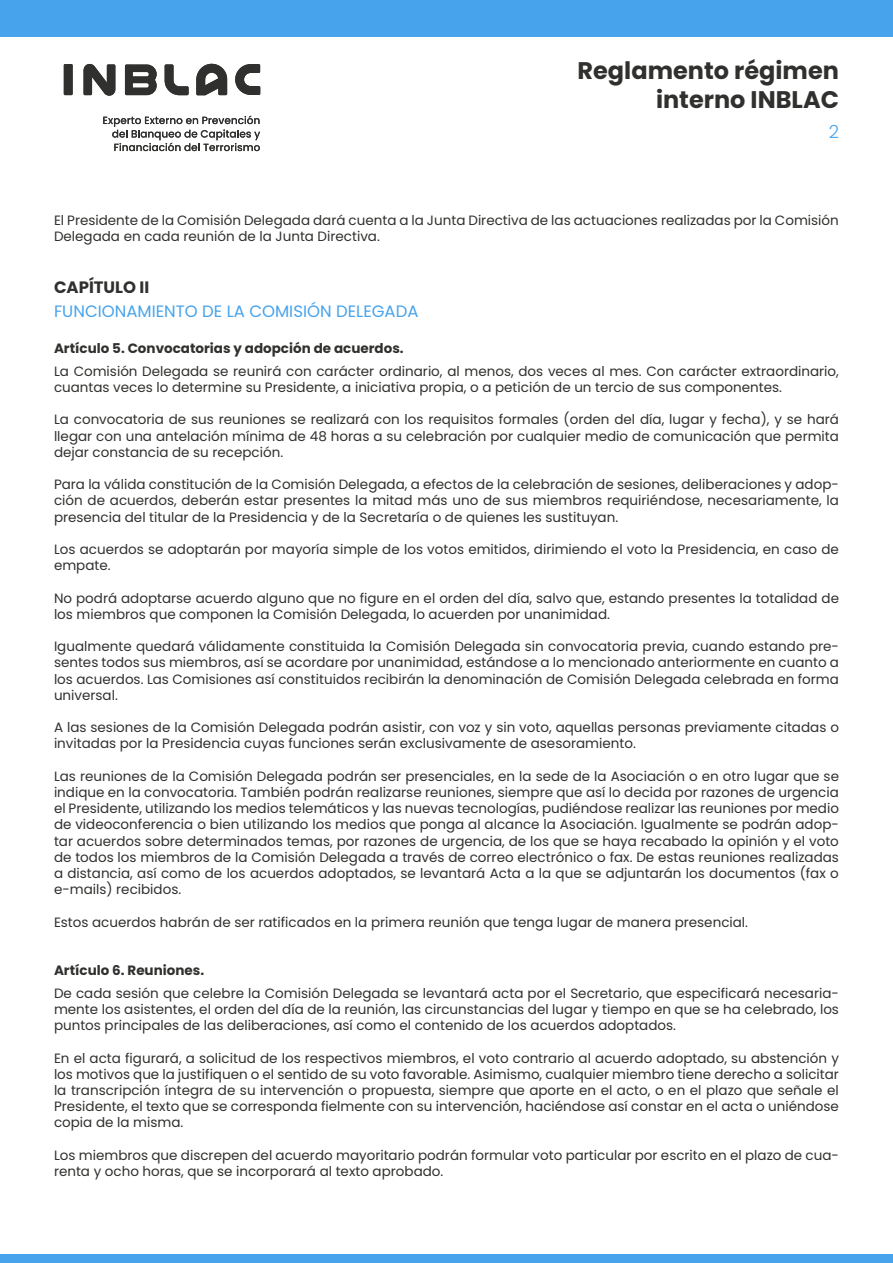
<style>
.page{position:relative;width:893px;height:1263px;background:#fff}
.page>*{position:absolute;margin:0;border:0;box-sizing:border-box;transform-origin:0 0}
.t1{font:700 24px/28.8px "Poppins";color:#30302e;text-align:right}
.t2{font:300 18px "Poppins";color:#47a3eb}
.t3{font:16.5px "Poppins";color:#47a3eb}
.t4{font:700 16.5px "Poppins";color:#30302e}
.t5{font:13.5px/16.2px "Poppins";color:#30302e}
.t6{font:700 13.5px "Poppins";color:#30302e}
</style>
<div class="page">
<div style="left:0;top:1254px;width:893px;height:9px;background:#47a3eb"></div>
<div style="left:0;top:0;width:893px;height:36px;background:#47a3eb"></div>
<svg style="left:125px;top:65px;width:32px;height:30px"></svg>
<svg style="left:165px;top:64px;width:24px;height:31px"></svg>
<svg style="left:84px;top:63px;width:31px;height:33px"></svg>
<div style="left:64px;top:64px;width:9px;height:31px;background:#30302e"></div>
<svg style="left:196px;top:63px;width:31px;height:32px"></svg>
<svg style="left:235px;top:64px;width:25px;height:31px"></svg>
<svg style="left:103px;top:116px;width:157px;height:35px"></svg>
<h1 class="t1" style="left:578px;top:57px;width:263px">Reglamento régimen interno INBLAC</h1>
<h2 class="t2" style="left:829px;top:121px;width:12px">2</h2>
<p class="t5" style="left:54px;top:212px;width:786px">El Presidente de la Comisión Delegada dará cuenta a la Junta Directiva de las actuaciones realizadas por la Comisión<br>Delegada en cada reunión de la Junta Directiva.</p>
<p class="t4" style="left:54px;top:278px;width:97px">CAPÍTULO II</p>
<p class="t3" style="left:54px;top:302px;width:366px">FUNCIONAMIENTO DE LA COMISIÓN DELEGADA</p>
<p class="t6" style="left:54px;top:341px;width:351px">Artículo 5. Convocatorias y adopción de acuerdos.</p>
<p class="t5" style="left:54px;top:363px;width:786px">La Comisión Delegada se reunirá con carácter ordinario, al menos, dos veces al mes. Con carácter extraordinario, cuantas veces lo determine su Presidente, a iniciativa propia, o a petición de un tercio de sus componentes.</p>
<p class="t5" style="left:54px;top:412px;width:787px;text-align:justify">La convocatoria de sus reuniones se realizará con los requisitos formales (orden del día, lugar y fecha), y se hará llegar con una antelación mínima de 48 horas a su celebración por cualquier medio de comunicación que permita dejar constancia de su recepción.</p>
<p class="t5" style="left:54px;top:476px;width:786px;text-align:justify">Para la válida constitución de la Comisión Delegada, a efectos de la celebración de sesiones, deliberaciones y adop&shy;ción de acuerdos, deberán estar presentes la mitad más uno de sus miembros requiriéndose, necesariamente, la presencia del titular de la Presidencia y de la Secretaría o de quienes les sustituyan.</p>
<p class="t5" style="left:54px;top:541px;width:786px">Los acuerdos se adoptarán por mayoría simple de los votos emitidos, dirimiendo el voto la Presidencia, en caso de empate.</p>
<p class="t5" style="left:54px;top:590px;width:786px">No podrá adoptarse acuerdo alguno que no figure en el orden del día, salvo que, estando presentes la totalidad de los miembros que componen la Comisión Delegada, lo acuerden por unanimidad.</p>
<p class="t5" style="left:54px;top:638px;width:786px;text-align:justify">Igualmente quedará válidamente constituida la Comisión Delegada sin convocatoria previa, cuando estando pre&shy;sentes todos sus miembros, así se acordare por unanimidad, estándose a lo mencionado anteriormente en cuanto a los acuerdos. Las Comisiones así constituidos recibirán la denominación de Comisión Delegada celebrada en forma universal.</p>
<p class="t5" style="left:54px;top:719px;width:786px">A las sesiones de la Comisión Delegada podrán asistir, con voz y sin voto, aquellas personas previamente citadas o invitadas por la Presidencia cuyas funciones serán exclusivamente de asesoramiento.</p>
<p class="t5" style="left:54px;top:768px;width:786px;text-align:justify">Las reuniones de la Comisión Delegada podrán ser presenciales, en la sede de la Asociación o en otro lugar que se indique en la convocatoria. También podrán realizarse reuniones, siempre que así lo decida por razones de urgencia el Presidente, utilizando los medios telemáticos y las nuevas tecnologías, pudiéndose realizar las reuniones por medio de videoconferencia o bien utilizando los medios que ponga al alcance la Asociación. Igualmente se podrán adop&shy;tar acuerdos sobre determinados temas, por razones de urgencia, de los que se haya recabado la opinión y el voto de todos los miembros de la Comisión Delegada a través de correo electrónico o fax. De estas reuniones realizadas a distancia, así como de los acuerdos adoptados, se levantará Acta a la que se adjuntarán los documentos (fax o e-mails) recibidos.</p>
<p class="t5" style="left:54px;top:914px;width:696px">Estos acuerdos habrán de ser ratificados en la primera reunión que tenga lugar de manera presencial.</p>
<p class="t6" style="left:54px;top:963px;width:152px">Artículo 6. Reuniones.</p>
<p class="t5" style="left:54px;top:985px;width:786px;text-align:justify">De cada sesión que celebre la Comisión Delegada se levantará acta por el Secretario, que especificará necesaria&shy;mente los asistentes, el orden del día de la reunión, las circunstancias del lugar y tiempo en que se ha celebrado, los puntos principales de las deliberaciones, así como el contenido de los acuerdos adoptados.</p>
<p class="t5" style="left:54px;top:1050px;width:786px;text-align:justify">En el acta figurará, a solicitud de los respectivos miembros, el voto contrario al acuerdo adoptado, su abstención y los motivos que la justifiquen o el sentido de su voto favorable. Asimismo, cualquier miembro tiene derecho a solicitar la transcripción íntegra de su intervención o propuesta, siempre que aporte en el acto, o en el plazo que señale el Presidente, el texto que se corresponda fielmente con su intervención, haciéndose así constar en el acta o uniéndose copia de la misma.</p>
<p class="t5" style="left:54px;top:1147px;width:786px">Los miembros que discrepen del acuerdo mayoritario podrán formular voto particular por escrito en el plazo de cua&shy;renta y ocho horas, que se incorporará al texto aprobado.</p>
</div>
